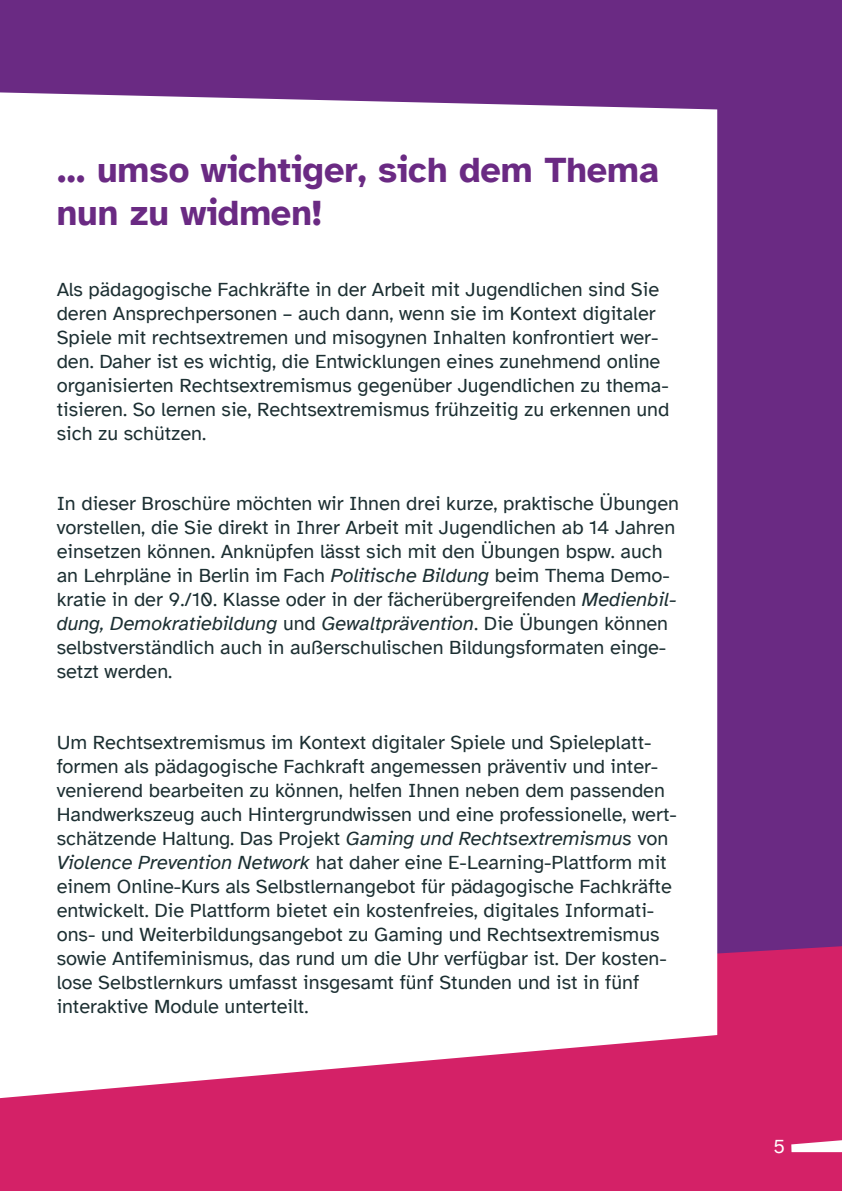
<style>
.page{position:relative;width:842px;height:1191px;background:#6a2a83}
.page>*{position:absolute;margin:0;border:0;box-sizing:border-box;transform-origin:0 0}
.Einleitung_Titel{font:700 36px/43.2px "Atkinson Hyperlegible";color:#6a2a83}
.Flisstext_ja{font:20px/24px "Atkinson Hyperlegible";color:#1c2f32}
.t1{font:20px "Atkinson Hyperlegible";color:#fff}
.s1{font-style:italic}
</style>
<div class="page">
<div style="left:0;top:946px;width:842px;height:245px;background:#d42167"></div>
<div style="left:0;top:92px;width:717px;height:1006px;background:#fff"></div>
<svg style="left:791px;top:1140px;width:51px;height:12px"></svg>
<p class="Einleitung_Titel" style="left:57px;top:148px;width:604px">… umso wichtiger, sich dem Thema nun zu widmen!</p>
<p class="Flisstext_ja" style="left:57px;top:277px;width:614px">Als pädagogische Fachkräfte in der Arbeit mit Jugendlichen sind Sie deren Ansprechpersonen – auch dann, wenn sie im Kontext digitaler Spiele mit rechtsextremen und misogynen Inhalten konfrontiert wer&shy;den. Daher ist es wichtig, die Entwicklungen eines zunehmend online organisierten Rechtsextremismus gegenüber Jugendlichen zu thema&shy;tisieren. So lernen sie, Rechtsextremismus frühzeitig zu erkennen und sich zu schützen.</p>
<p class="Flisstext_ja" style="left:57px;top:492px;width:624px">In dieser Broschüre möchten wir Ihnen drei kurze, praktische Übungen vorstellen, die Sie direkt in Ihrer Arbeit mit Jugendlichen ab 14 Jahren einsetzen können. Anknüpfen lässt sich mit den Übungen bspw. auch an Lehrpläne in Berlin im Fach <span class="s1">Politische Bildung</span> beim Thema Demo&shy;kratie in der 9./10. Klasse oder in der fächerübergreifenden <span class="s1">Medienbil&shy;dung, Demokratiebildung</span> und <span class="s1">Gewaltprävention</span>. Die Übungen können selbstverständlich auch in außerschulischen Bildungsformaten einge&shy;setzt werden.</p>
<p class="Flisstext_ja" style="left:57px;top:730px;width:622px">Um Rechtsextremismus im Kontext digitaler Spiele und Spieleplatt&shy;formen als pädagogische Fachkraft angemessen präventiv und inter&shy;venierend bearbeiten zu können, helfen Ihnen neben dem passenden Handwerkszeug auch Hintergrundwissen und eine professionelle, wert&shy;schätzende Haltung. Das Projekt <span class="s1">Gaming und Rechtsextremismus</span> von <span class="s1">Violence Prevention Network</span> hat daher eine E-Learning-Plattform mit einem Online-Kurs als Selbstlernangebot für pädagogische Fachkräfte entwickelt. Die Plattform bietet ein kostenfreies, digitales Informati&shy;ons- und Weiterbildungsangebot zu Gaming und Rechtsextremismus sowie Antifeminismus, das rund um die Uhr verfügbar ist. Der kosten&shy;lose Selbstlernkurs umfasst insgesamt fünf Stunden und ist in fünf interaktive Module unterteilt.</p>
<p class="t1" style="left:774px;top:1135px;width:13px">5</p>
</div>
